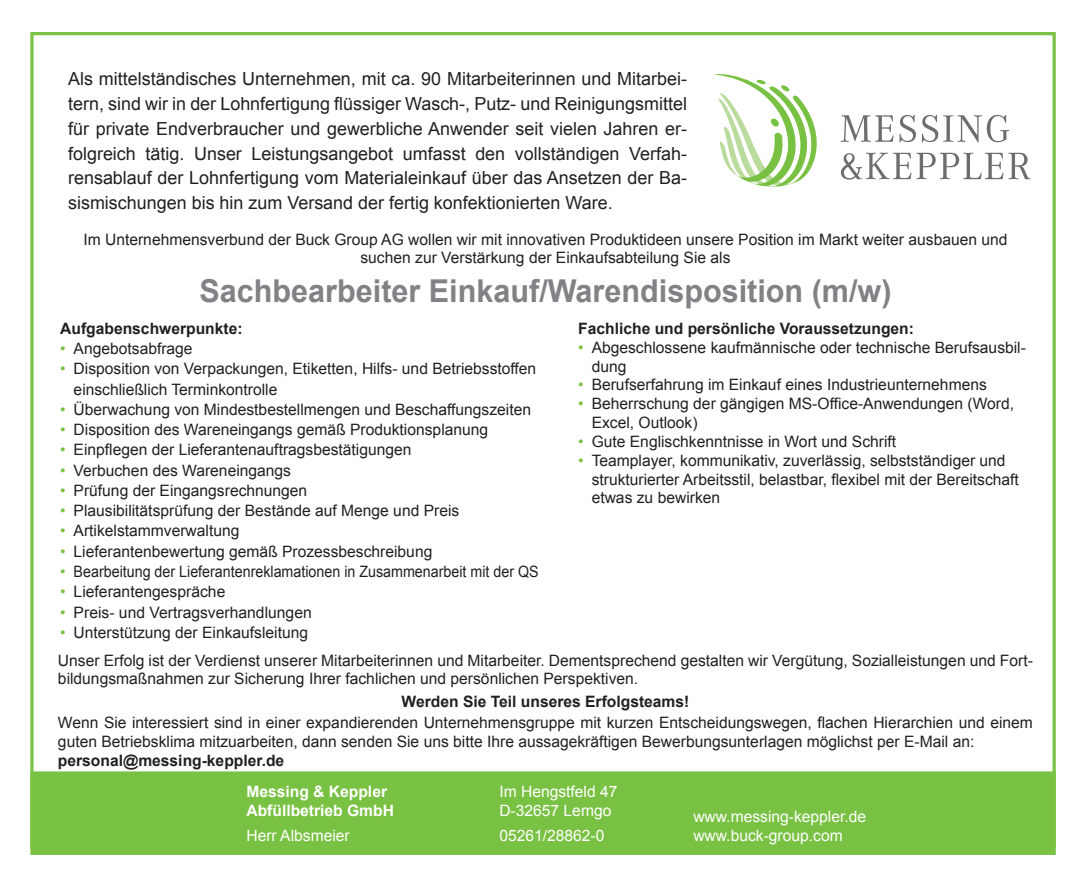
<style>
.page{position:relative;width:1085px;height:889px;background:#fff}
.page>*{position:absolute;margin:0;border:0;box-sizing:border-box;transform-origin:0 0}
.t1{font:700 31.5px "Arial";color:#808285}
.t2{font:18px/24.8px "Arial";color:#231f20;text-align:justify}
.t3{font:15.75px/18.9px "Arial";color:#231f20}
.t4{font:700 15.75px "Arial";color:#231f20}
.t5{font:15.75px/18.9px "Arial";color:#fff}
.t6{font:15.75px "Arial";color:#231f20;scale:.91 1}
.t7{font:700 15.75px/18.9px "Arial";color:#fff}
.s1{color:#79c142}
</style>
<div class="page">
<div style="left:30px;top:771px;width:1025px;height:84px;background:#79c142;border:3px solid #79c142"></div>
<svg style="left:840px;top:115px;width:53px;height:27px"></svg>
<svg style="left:899px;top:115px;width:16px;height:27px"></svg>
<svg style="left:921px;top:115px;width:88px;height:27px"></svg>
<svg style="left:840px;top:153px;width:190px;height:27px"></svg>
<svg style="left:715px;top:74px;width:102px;height:113px"></svg>
<p class="t2" style="left:68px;top:67px;width:620px">Als mittelständisches Unternehmen, mit ca. 90 Mitarbeiterinnen und Mitarbei&shy;tern, sind wir in der Lohnfertigung flüssiger Wasch-, Putz- und Reinigungsmittel für private Endverbraucher und gewerbliche Anwender seit vielen Jahren er&shy;folgreich tätig. Unser Leistungsangebot umfasst den vollständigen Verfah&shy;rensablauf der Lohnfertigung vom Materialeinkauf über das Ansetzen der Ba&shy;sismischungen bis hin zum Versand der fertig konfektionierten Ware.</p>
<p class="t3" style="left:83px;top:230px;width:925px;text-align:center">Im Unternehmensverbund der Buck Group AG wollen wir mit innovativen Produktideen unsere Position im Markt weiter ausbauen und suchen zur Verstärkung der Einkaufsabteilung Sie als</p>
<h1 class="t1" style="left:199px;top:270px;width:693px">Sachbearbeiter Einkauf/Warendisposition (m/w)</h1>
<p class="t4" style="left:60px;top:318px;width:184px">Aufgabenschwerpunkte:</p>
<p class="t3" style="left:60px;top:339px;width:134px"><span class="s1">•</span> Angebotsabfrage</p>
<p class="t3" style="left:74px;top:359px;width:464px;line-height:20.2px;text-indent:-13px"><span class="s1">•</span> Disposition von Verpackungen, Etiketten, Hilfs- und Betriebsstoffen einschließlich Terminkontrolle</p>
<p class="t3" style="left:60px;top:400px;width:472px"><span class="s1">•</span> Überwachung von Mindestbestellmengen und Beschaffungszeiten</p>
<p class="t3" style="left:60px;top:420px;width:429px"><span class="s1">•</span> Disposition des Wareneingangs gemäß Produktionsplanung</p>
<p class="t3" style="left:60px;top:440px;width:353px"><span class="s1">•</span> Einpflegen der Lieferantenauftragsbestätigungen</p>
<p class="t3" style="left:60px;top:461px;width:232px"><span class="s1">•</span> Verbuchen des Wareneingangs</p>
<p class="t3" style="left:60px;top:481px;width:248px"><span class="s1">•</span> Prüfung der Eingangsrechnungen</p>
<p class="t3" style="left:60px;top:501px;width:400px"><span class="s1">•</span> Plausibilitätsprüfung der Bestände auf Menge und Preis</p>
<p class="t3" style="left:60px;top:521px;width:181px"><span class="s1">•</span> Artikelstammverwaltung</p>
<p class="t3" style="left:60px;top:542px;width:373px"><span class="s1">•</span> Lieferantenbewertung gemäß Prozessbeschreibung</p>
<p class="t6" style="left:60px;top:561px;width:527px"><span class="s1">•</span> Bearbeitung der Lieferantenreklamationen in Zusammenarbeit mit der QS</p>
<p class="t3" style="left:60px;top:582px;width:167px"><span class="s1">•</span> Lieferantengespräche</p>
<p class="t3" style="left:60px;top:602px;width:253px"><span class="s1">•</span> Preis- und Vertragsverhandlungen</p>
<p class="t3" style="left:60px;top:623px;width:249px"><span class="s1">•</span> Unterstützung der Einkaufsleitung</p>
<p class="t4" style="left:578px;top:318px;width:337px">Fachliche und persönliche Voraussetzungen:</p>
<p class="t3" style="left:591px;top:338px;width:436px;text-indent:-13px"><span class="s1">•</span> Abgeschlossene kaufmännische oder technische Berufsausbil&shy;dung</p>
<p class="t3" style="left:578px;top:375px;width:410px"><span class="s1">•</span> Berufserfahrung im Einkauf eines Industrieunternehmens</p>
<p class="t3" style="left:591px;top:394px;width:424px;text-indent:-13px"><span class="s1">•</span> Beherrschung der gängigen MS-Office-Anwendungen (Word,<br>Excel, Outlook)</p>
<p class="t3" style="left:578px;top:432px;width:319px"><span class="s1">•</span> Gute Englischkenntnisse in Wort und Schrift</p>
<p class="t3" style="left:591px;top:451px;width:429px;text-indent:-13px"><span class="s1">•</span> Teamplayer, kommunikativ, zuverlässig, selbstständiger und strukturierter Arbeitsstil, belastbar, flexibel mit der Bereitschaft etwas zu bewirken</p>
<p class="t3" style="left:58px;top:650px;width:976px">Unser Erfolg ist der Verdienst unserer Mitarbeiterinnen und Mitarbeiter. Dementsprechend gestalten wir Vergütung, Sozialleistungen und Fort&shy;bildungsmaßnahmen zur Sicherung Ihrer fachlichen und persönlichen Perspektiven.</p>
<p class="t4" style="left:401px;top:691px;width:289px">Werden Sie Teil unseres Erfolgsteams!</p>
<p class="t3" style="left:58px;top:713px;width:976px">Wenn Sie interessiert sind in einer expandierenden Unternehmensgruppe mit kurzen Entscheidungswegen, flachen Hierarchien und einem guten Betriebsklima mitzuarbeiten, dann senden Sie uns bitte Ihre aussagekräftigen Bewerbungsunterlagen möglichst per E-Mail an:</p>
<p class="t4" style="left:58px;top:749px;width:228px">personal@messing-keppler.de</p>
<p class="t7" style="left:246px;top:782px;width:149px">Messing &amp; Keppler<br>Abfüllbetrieb GmbH</p>
<p class="t5" style="left:246px;top:825px;width:105px">Herr Albsmeier</p>
<p class="t5" style="left:499px;top:782px;width:120px">Im Hengstfeld 47<br>D-32657 Lemgo</p>
<p class="t5" style="left:499px;top:825px;width:107px">05261/28862-0</p>
<p class="t5" style="left:693px;top:807px;width:174px">www.messing-keppler.de www.buck-group.com</p>
</div>
